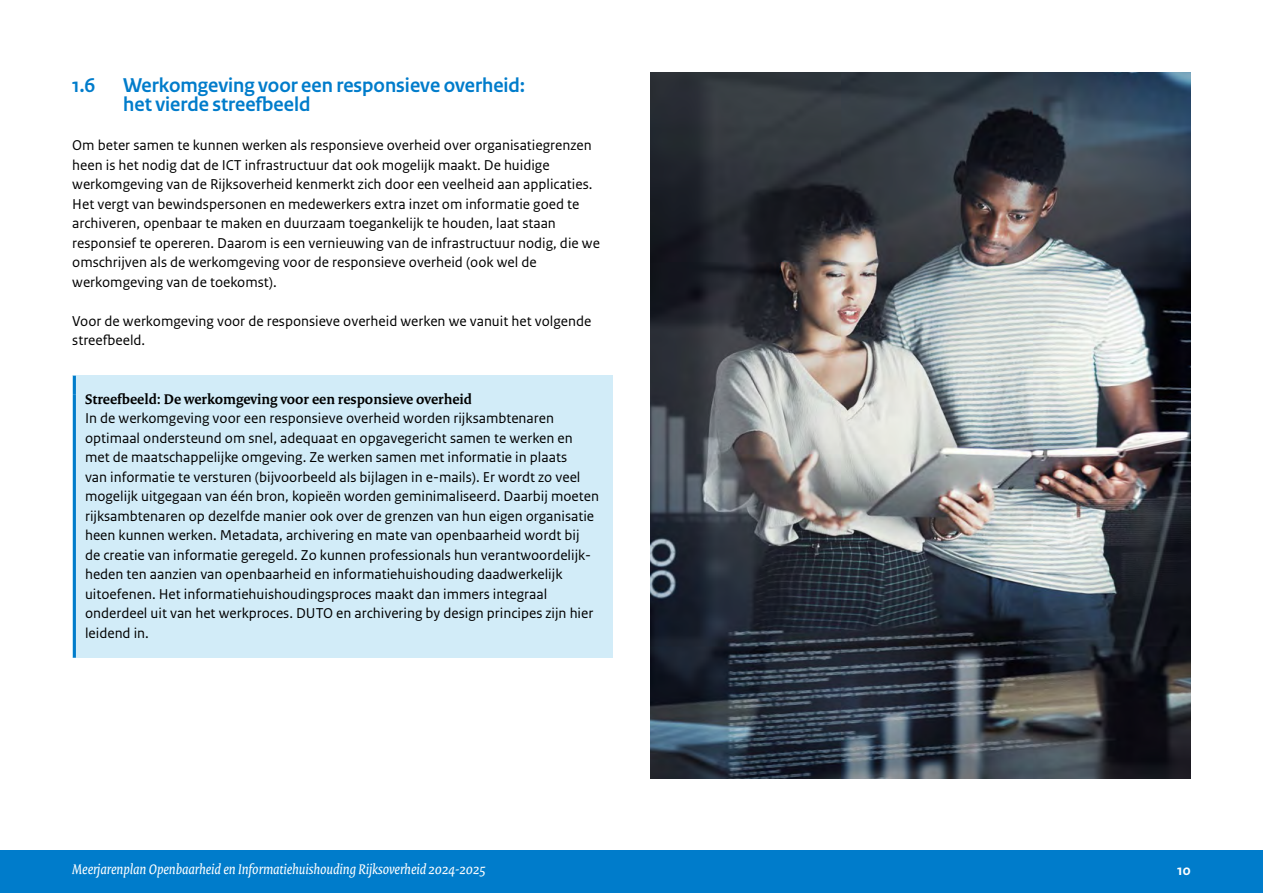
<style>
.page{position:relative;width:1263px;height:893px;background:#fff}
.page>*{position:absolute;margin:0;border:0;box-sizing:border-box;transform-origin:0 0}
.H2_Paragraafkop{font:700 21px/19.5px "Rijksoverheid Sans Heading";color:#007ccb}
.P_Kadertekst_Sans_Hemelblauw{font:15px/19.5px "Rijksoverheid Sans Text";color:#000}
.P_Broodtekst{font:15px/19.5px "Rijksoverheid Sans Text";color:#000}
.t1{font:italic 15px "Rijksoverheid Serif";color:#fff}
.H3_Kadertekst_Serif_kopje_Hemelblauw{font:700 15px "Rijksoverheid Serif";color:#000}
.t2{font:700 15px "Rijksoverheid Sans Text";color:#fff}
</style>
<div class="page">
<div style="left:0;top:850px;width:1263px;height:43px;background:#007ccb"></div>
<div style="left:72px;top:376px;width:540px;height:49px;background:#d2ecf8"></div>
<hr style="left:73px;top:376px;width:3px;height:32px;background:#007ccb">
<div style="left:72px;top:394px;width:540px;height:264px;background:#d2ecf8"></div>
<hr style="left:73px;top:394px;width:3px;height:264px;background:#007ccb">
<img style="left:651px;top:72px;width:540px;height:706px">
<h2 class="H2_Paragraafkop" style="left:72px;top:76px;width:25px">1.6</h2>
<h2 class="H2_Paragraafkop" style="left:123px;top:76px;width:403px">Werkomgeving voor een responsieve overheid: het vierde streefbeeld</h2>
<p class="P_Broodtekst" style="left:72px;top:136px;width:529px">Om beter samen te kunnen werken als responsieve overheid over organisatiegrenzen heen is het nodig dat de ICT infrastructuur dat ook mogelijk maakt. De huidige werkomgeving van de Rijksoverheid kenmerkt zich door een veelheid aan applicaties.<br>Het vergt van bewindspersonen en medewerkers extra inzet om informatie goed te archiveren, openbaar te maken en duurzaam toegankelijk te houden, laat staan responsief te opereren. Daarom is een vernieuwing van de infrastructuur nodig, die we omschrijven als de werkomgeving voor de responsieve overheid (ook wel de werkomgeving van de toekomst).</p>
<p class="P_Broodtekst" style="left:72px;top:311px;width:521px">Voor de werkomgeving voor de responsieve overheid werken we vanuit het volgende streefbeeld.</p>
<h3 class="H3_Kadertekst_Serif_kopje_Hemelblauw" style="left:85px;top:390px;width:388px">Streefbeeld: De werkomgeving voor een responsieve overheid</h3>
<p class="P_Kadertekst_Sans_Hemelblauw" style="left:85px;top:409px;width:516px">In de werkomgeving voor een responsieve overheid worden rijksambtenaren optimaal ondersteund om snel, adequaat en opgavegericht samen te werken en met de maatschappelijke omgeving. Ze werken samen met informatie in plaats<br>van informatie te versturen (bijvoorbeeld als bijlagen in e-mails). Er wordt zo veel mogelijk uitgegaan van één bron, kopieën worden geminimaliseerd. Daarbij moeten rijksambtenaren op dezelfde manier ook over de grenzen van hun eigen organisatie heen kunnen werken. Metadata, archivering en mate van openbaarheid wordt bij<br>de creatie van informatie geregeld. Zo kunnen professionals hun verantwoordelijk&shy;heden ten aanzien van openbaarheid en informatiehuishouding daadwerkelijk uitoefenen. Het informatiehuishoudingsproces maakt dan immers integraal onderdeel uit van het werkproces. DUTO en archivering by design principes zijn hier leidend in.</p>
<p class="t1" style="left:72px;top:860px;width:415px">Meerjarenplan Openbaarheid en Informatiehuishouding Rijksoverheid 2024-2025</p>
<p class="t2" style="left:1177px;top:862px;width:15px">10</p>
</div>
